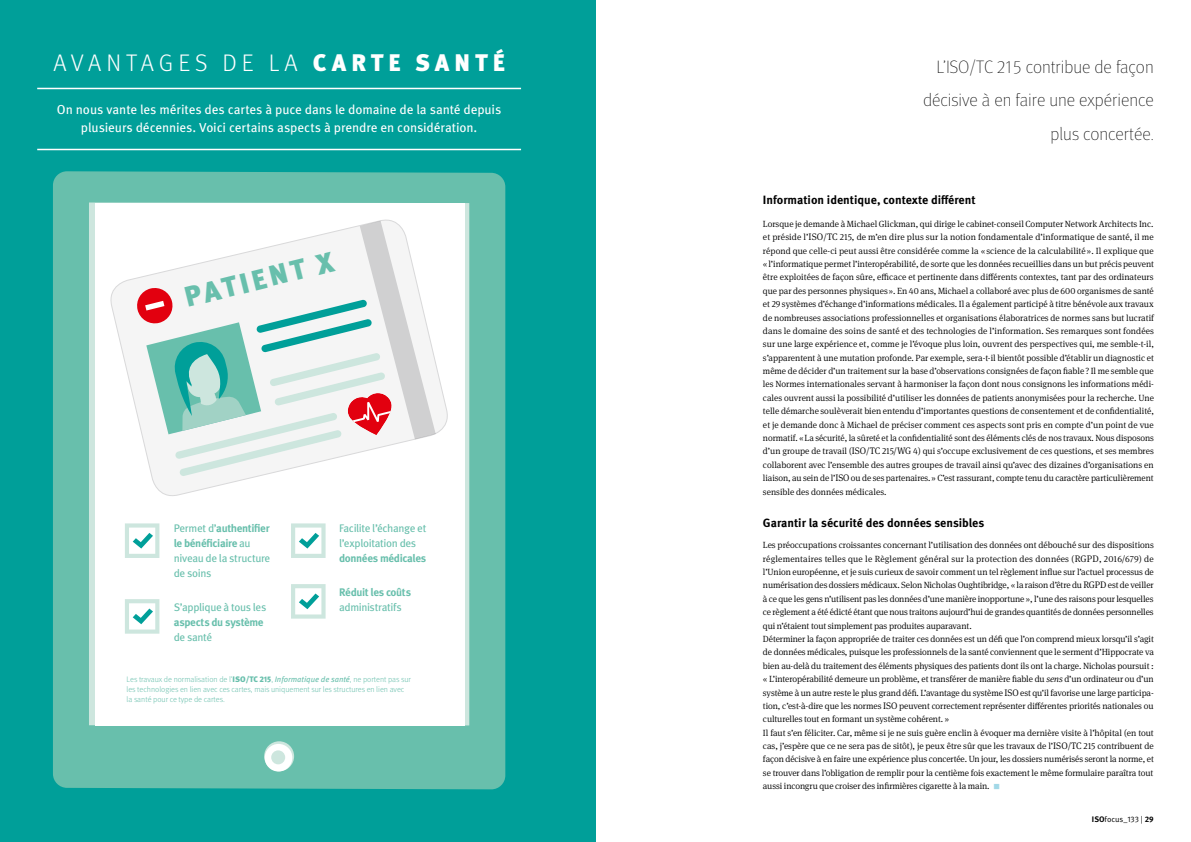
<style>
.page{position:relative;width:1191px;height:842px;background:#fff}
.page>*{position:absolute;margin:0;border:0;box-sizing:border-box;transform-origin:0 0}
.t1{font:900 28.5px "Meta Pro";color:#68bfac}
.t2{font:300 24px "Meta Pro";letter-spacing:.205em;color:#fff}
.t3{font:100 18px/33.5px "Meta Pro";color:#000;text-align:right}
.t4{font:13px/18px "Meta Pro";letter-spacing:-.01em;color:#fff;text-align:center}
.t5{font:700 12px "Meta Pro";color:#000}
.t6{font:11px/15px "Meta Pro";letter-spacing:-.035em;color:#68bfac}
.t7{font:700 11px "Meta Pro";letter-spacing:-.03em;color:#68bfac}
.t8{font:300 9px/13.4px "Meta Serif Pro";letter-spacing:-.01em;color:#000;text-align:justify}
.t9{font:300 8px/10px "Meta Pro";color:#68bfac}
.t10{font:8px "Meta Pro Norm";letter-spacing:-.005em;color:#000}
.s1{font-weight:900}
.s2{font-weight:700}
.s3{font-weight:400;font-style:italic}
.s4{font-size:9.5px}
.s5{font-style:italic}
.s6{font-family:"Meta Pro";font-weight:700;font-size:7px;color:#a2d8e7}
.s7{font-family:"Meta Pro";font-weight:700}
</style>
<div class="page">
<div style="left:0;top:0;width:595px;height:842px;background:#009f99"></div>
<div style="left:53px;top:171px;width:452px;height:618px;background:#68bfac"></div>
<svg style="left:89px;top:202px;width:380px;height:523px;fill:#cde6de"></svg>
<div style="left:95px;top:203px;width:369px;height:522px;background:#fff"></div>
<svg style="left:264px;top:741px;width:30px;height:30px"></svg>
<svg style="left:125px;top:523px;width:34px;height:35px"></svg>
<svg style="left:291px;top:523px;width:34px;height:35px"></svg>
<svg style="left:291px;top:584px;width:34px;height:35px"></svg>
<svg style="left:125px;top:599px;width:34px;height:35px"></svg>
<svg style="left:110px;top:219px;width:338px;height:277px"></svg>
<svg style="left:135px;top:221px;width:301px;height:255px"></svg>
<div style="left:265px;top:744px;width:27px;height:27px;background:#fff;border-radius:50%"></div>
<div style="left:271px;top:750px;width:14px;height:14px;background:#cde6de;border-radius:50%"></div>
<hr style="left:37px;top:88px;width:484px;height:1px;background:#fff">
<hr style="left:37px;top:149px;width:484px;height:1px;background:#fff">
<h2 class="t2" style="left:53px;top:45px;width:453px">AVANTAGES DE LA <span class="s1">CARTE SANTÉ</span></h2>
<h3 class="t4" style="left:57px;top:100px;width:446px">On nous vante les mérites des cartes à puce dans le domaine de la santé depuis plusieurs décennies. Voici certains aspects à prendre en considération.</h3>
<h1 class="t1" style="left:179px;top:276px;width:154px;rotate:-14deg">PATIENT X</h1>
<p class="t6" style="left:174px;top:519px;width:98px">Permet d’<span class="s2">authentifier le bénéficiaire</span> au niveau de la structure de soins</p>
<p class="t6" style="left:174px;top:599px;width:94px">S’applique à tous les</p>
<p class="t7" style="left:174px;top:614px;width:91px">aspects du système</p>
<p class="t6" style="left:174px;top:629px;width:40px">de santé</p>
<p class="t6" style="left:339px;top:519px;width:89px">Facilite l’échange et l’exploitation des</p>
<p class="t7" style="left:339px;top:549px;width:89px">données médicales</p>
<p class="t7" style="left:339px;top:584px;width:73px">Réduit les coûts</p>
<p class="t6" style="left:339px;top:599px;width:64px">administratifs</p>
<p class="t9" style="left:127px;top:673px;width:286px">Les travaux de normalisation de l’<span class="s1">ISO/TC 215</span>, <span class="s3">Informatique de santé</span>, ne portent pas sur les technologies en lien avec ces cartes, mais uniquement sur les structures en lien avec la santé pour ce type de cartes.</p>
<h3 class="t3" style="left:923px;top:49px;width:232px">L’ISO/TC 215 contribue de façon décisive à en faire une expérience plus concertée.</h3>
<h3 class="t5" style="left:763px;top:191px;width:214px">Information identique, contexte différent</h3>
<p class="t8" style="left:763px;top:216px;width:392px">Lorsque je demande à Michael Glickman, qui dirige le cabinet-conseil Computer Network Architects Inc. et préside l’<span class="s4">ISO</span>/<span class="s4">TC</span> 215, de m’en dire plus sur la notion fondamentale d’informatique de santé, il me répond que celle-ci peut aussi être considérée comme la « science de la calculabilité ». Il explique que «l’informatique permet l’interopérabilité, de sorte que les données recueillies dans un but précis peuvent être exploitées de façon sûre, efficace et pertinente dans différents contextes, tant par des ordinateurs que par des personnes physiques». En 40 ans, Michael a collaboré avec plus de 600 organismes de santé et 29 systèmes d’échange d’informations médicales. Il a également participé à titre bénévole aux travaux de nombreuses associations professionnelles et organisations élaboratrices de normes sans but lucratif dans le domaine des soins de santé et des technologies de l’information. Ses remarques sont fondées sur une large expérience et, comme je l’évoque plus loin, ouvrent des perspectives qui, me semble-t-il, s’apparentent à une mutation profonde. Par exemple, sera-t-il bientôt possible d’établir un diagnostic et même de décider d’un traitement sur la base d’observations consignées de façon fiable? Il me semble que les Normes internationales servant à harmoniser la façon dont nous consignons les informations médi&shy;cales ouvrent aussi la possibilité d’utiliser les données de patients anonymisées pour la recherche. Une telle démarche soulèverait bien entendu d’importantes questions de consentement et de confidentialité, et je demande donc à Michael de préciser comment ces aspects sont pris en compte d’un point de vue normatif. «La sécurité, la sûreté et la confidentialité sont des éléments clés de nos travaux. Nous disposons d’un groupe de travail (<span class="s4">ISO</span>/<span class="s4">TC</span> 215/<span class="s4">WG</span> 4) qui s’occupe exclusivement de ces questions, et ses membres collaborent avec l’ensemble des autres groupes de travail ainsi qu’avec des dizaines d’organisations en liaison, au sein de l’<span class="s4">ISO</span> ou de ses partenaires.» C’est rassurant, compte tenu du caractère particulièrement sensible des données médicales.</p>
<h3 class="t5" style="left:763px;top:513px;width:223px">Garantir la sécurité des données sensibles</h3>
<p class="t8" style="left:763px;top:538px;width:392px;text-align:left">Les préoccupations croissantes concernant l’utilisation des données ont débouché sur des dispositions réglementaires telles que le Règlement général sur la protection des données (<span class="s4">RGPD</span>, 2016/679) de l’Union européenne, et je suis curieux de savoir comment un tel règlement influe sur l’actuel processus de numérisation des dossiers médicaux. Selon Nicholas Oughtibridge, « la raison d’être du <span class="s4">RGPD</span> est de veiller à ce que les gens n’utilisent pas les données d’une manière inopportune », l’une des raisons pour lesquelles ce règlement a été édicté étant que nous traitons aujourd’hui de grandes quantités de données personnelles qui n’étaient tout simplement pas produites auparavant.<br>Déterminer la façon appropriée de traiter ces données est un défi que l’on comprend mieux lorsqu’il s’agit de données médicales, puisque les professionnels de la santé conviennent que le serment d’Hippocrate va bien au-delà du traitement des éléments physiques des patients dont ils ont la charge. Nicholas poursuit : « L’interopérabilité demeure un problème, et transférer de manière fiable du <span class="s5">sens</span> d’un ordinateur ou d’un système à un autre reste le plus grand défi. L’avantage du système <span class="s4">ISO</span> est qu’il favorise une large participa&shy;tion, c’est-à-dire que les normes <span class="s4">ISO</span> peuvent correctement représenter différentes priorités nationales ou culturelles tout en formant un système cohérent. »<br>Il faut s’en féliciter. Car, même si je ne suis guère enclin à évoquer ma dernière visite à l’hôpital (en tout cas, j’espère que ce ne sera pas de sitôt), je peux être sûr que les travaux de l’<span class="s4">ISO</span>/<span class="s4">TC</span> 215 contribuent de façon décisive à en faire une expérience plus concertée. Un jour, les dossiers numérisés seront la norme, et se trouver dans l’obligation de remplir pour la centième fois exactement le même formulaire paraîtra tout aussi incongru que croiser des infirmières cigarette à la main. <span class="s6">■</span></p>
<p class="t10" style="left:1092px;top:813px;width:63px"><span class="s7">ISO</span>focus_133 | <span class="s7">29</span></p>
</div>
